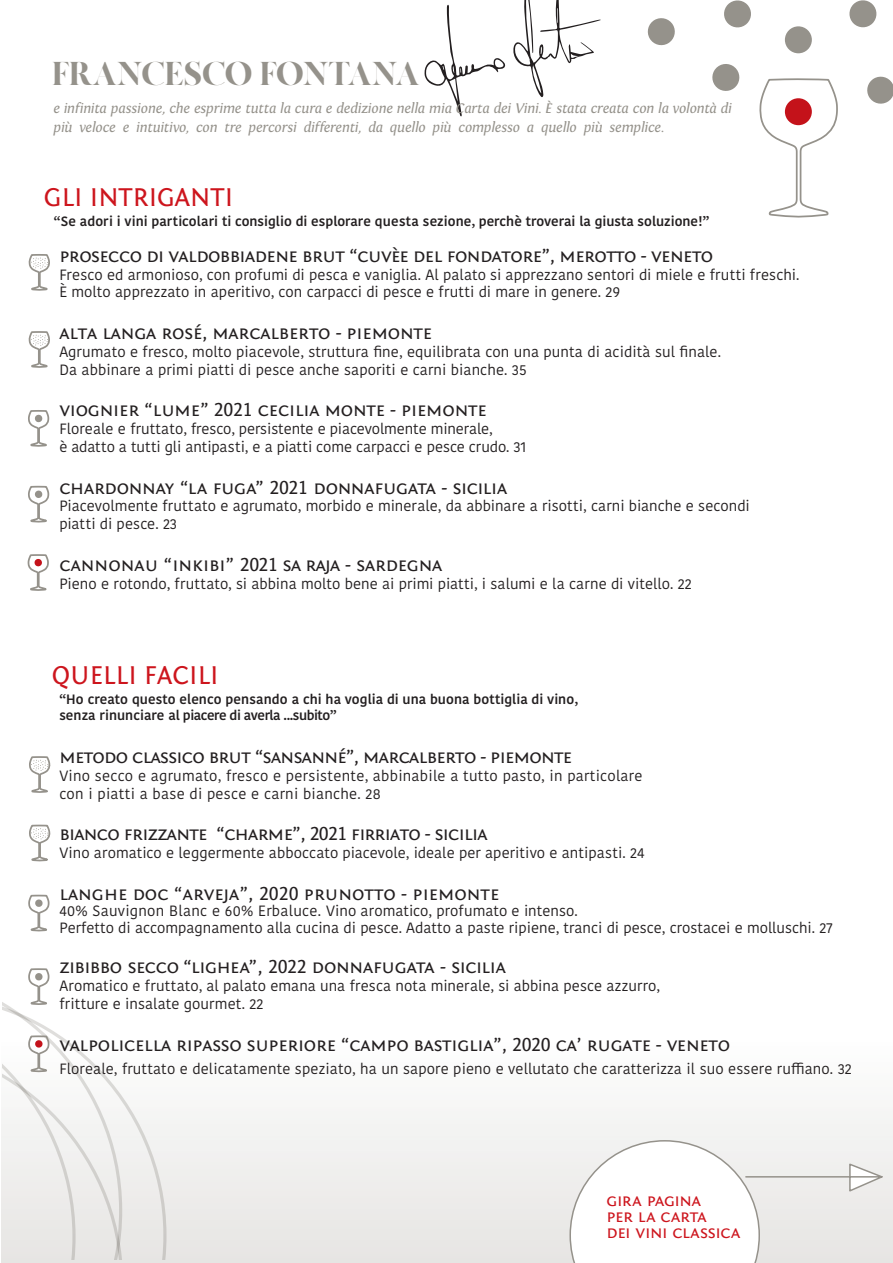
<style>
.page{position:relative;width:893px;height:1263px;background:#fff}
.page>*{position:absolute;margin:0;border:0;box-sizing:border-box;transform-origin:0 0}
.t1{font:900 33px "MADE Canvas";letter-spacing:-.02em;color:#95928b}
.t2{font:27px "Fontin Sans Small Caps";color:#cd151d}
.t3{font:19.8px "Fontin Sans Small Caps";letter-spacing:-.015em;color:#231f20}
.t4{font:19.8px "Fontin Sans Small Caps";letter-spacing:-.035em;color:#231f20}
.t5{font:18px/16.2px "Fontin Sans Small Caps";letter-spacing:-.02em;color:#cd151d}
.t6{font:14.85px/17.9px "Kohinoor Devanagari";letter-spacing:.005em;color:#231f20}
.t7{font:italic 14.55px/19.5px "Fontin";letter-spacing:-.015em;color:#95928b}
.t8{font:600 13.5px/16.2px "Kohinoor Devanagari";color:#231f20}
</style>
<div class="page">
<div style="left:1px;top:848px;width:892px;height:415px;background:linear-gradient(to bottom,#fff,#ebeae8)"></div>
<svg style="left:647px;top:18px;width:28px;height:28px"></svg>
<svg style="left:712px;top:64px;width:28px;height:27px"></svg>
<svg style="left:867px;top:76px;width:26px;height:28px"></svg>
<svg style="left:724px;top:0;width:27px;height:28px"></svg>
<div style="left:785px;top:26px;width:27px;height:27px;background:#95928b;border-radius:50%"></div>
<svg style="left:849px;top:0;width:28px;height:28px"></svg>
<svg style="left:424px;top:0;width:177px;height:116px"></svg>
<svg style="left:759px;top:78px;width:79px;height:140px"></svg>
<hr style="left:0;top:1262px;width:893px;height:1px;background:#e6e5e3">
<svg style="left:252px;top:1140px;width:641px;height:123px"></svg>
<svg style="left:27px;top:254px;width:23px;height:337px"></svg>
<svg style="left:2px;top:756px;width:165px;height:504px"></svg>
<h1 class="t1" style="left:52px;top:56px;width:369px">FRANCESCO FONTANA</h1>
<p class="t7" style="left:54px;top:98px;width:680px">e infinita passione, che esprime tutta la cura e dedizione nella mia Carta dei Vini. È stata creata con la volontà di più veloce e intuitivo, con tre percorsi differenti, da quello più complesso a quello più semplice.</p>
<h2 class="t2" style="left:44px;top:182px;width:191px">GLI INTRIGANTI</h2>
<p class="t8" style="left:54px;top:213px;width:657px">“Se adori i vini particolari ti consiglio di esplorare questa sezione, perchè troverai la giusta soluzione!”</p>
<h3 class="t3" style="left:59px;top:244px;width:655px">prosecco di valdobbiadene brut “cuvèe del fondatore”, merotto - veneto</h3>
<p class="t6" style="left:59px;top:266px;width:742px">Fresco ed armonioso, con profumi di pesca e vaniglia. Al palato si apprezzano sentori di miele e frutti freschi.<br>È molto apprezzato in aperitivo, con carpacci di pesce e frutti di mare in genere. 29</p>
<h3 class="t3" style="left:59px;top:322px;width:374px">alta langa rosé, marcalberto - piemonte</h3>
<p class="t6" style="left:59px;top:343px;width:663px">Agrumato e fresco, molto piacevole, struttura fine, equilibrata con una punta di acidità sul finale.<br>Da abbinare a primi piatti di pesce anche saporiti e carni bianche. 35</p>
<h3 class="t3" style="left:59px;top:399px;width:429px">viognier “lume” 2021 cecilia monte - piemonte</h3>
<p class="t6" style="left:59px;top:420px;width:469px">Floreale e fruttato, fresco, persistente e piacevolmente minerale,<br>è adatto a tutti gli antipasti, e a piatti come carpacci e pesce crudo. 31</p>
<h3 class="t3" style="left:59px;top:476px;width:450px">chardonnay “la fuga” 2021 donnafugata - sicilia</h3>
<p class="t6" style="left:59px;top:497px;width:692px">Piacevolmente fruttato e agrumato, morbido e minerale, da abbinare a risotti, carni bianche e secondi piatti di pesce. 23</p>
<h3 class="t3" style="left:59px;top:553px;width:384px">cannonau “inkibi” 2021 sa raja - sardegna</h3>
<p class="t6" style="left:59px;top:574px;width:634px">Pieno e rotondo, fruttato, si abbina molto bene ai primi piatti, i salumi e la carne di vitello. 22</p>
<h2 class="t2" style="left:52px;top:660px;width:168px">QUELLI FACILI</h2>
<p class="t8" style="left:59px;top:691px;width:520px">“Ho creato questo elenco pensando a chi ha voglia di una buona bottiglia di vino, senza rinunciare al piacere di averla ...subito”</p>
<h3 class="t4" style="left:59px;top:746px;width:514px">metodo classico brut “sansanné”, marcalberto - piemonte</h3>
<p class="t6" style="left:59px;top:767px;width:585px">Vino secco e agrumato, fresco e persistente, abbinabile a tutto pasto, in particolare con i piatti a base di pesce e carni bianche. 28</p>
<h3 class="t4" style="left:59px;top:823px;width:430px">bianco frizzante “charme”, 2021 firriato - sicilia</h3>
<p class="t6" style="left:59px;top:844px;width:586px">Vino aromatico e leggermente abboccato piacevole, ideale per aperitivo e antipasti. 24</p>
<h3 class="t3" style="left:59px;top:882px;width:442px">langhe doc “arveja”, 2020 prunotto - piemonte</h3>
<p class="t6" style="left:59px;top:903px;width:775px;line-height:16.5px">40% Sauvignon Blanc e 60% Erbaluce. Vino aromatico, profumato e intenso.<br>Perfetto di accompagnamento alla cucina di pesce. Adatto a paste ripiene, tranci di pesce, crostacei e molluschi. 27</p>
<h3 class="t3" style="left:59px;top:955px;width:448px">zibibbo secco “lighea”, 2022 donnafugata - sicilia</h3>
<p class="t6" style="left:59px;top:977px;width:602px">Aromatico e fruttato, al palato emana una fresca nota minerale, si abbina pesce azzurro, fritture e insalate gourmet. 22</p>
<h3 class="t3" style="left:59px;top:1033px;width:672px">valpolicella ripasso superiore “campo bastiglia”, 2020 ca’ rugate - veneto</h3>
<p class="t6" style="left:59px;top:1060px;width:794px">Floreale, fruttato e delicatamente speziato, ha un sapore pieno e vellutato che caratterizza il suo essere ruffiano. 32</p>
<p class="t5" style="left:607px;top:1192px;width:135px">gira pagina<br>per la carta<br>dei vini classica</p>
</div>
